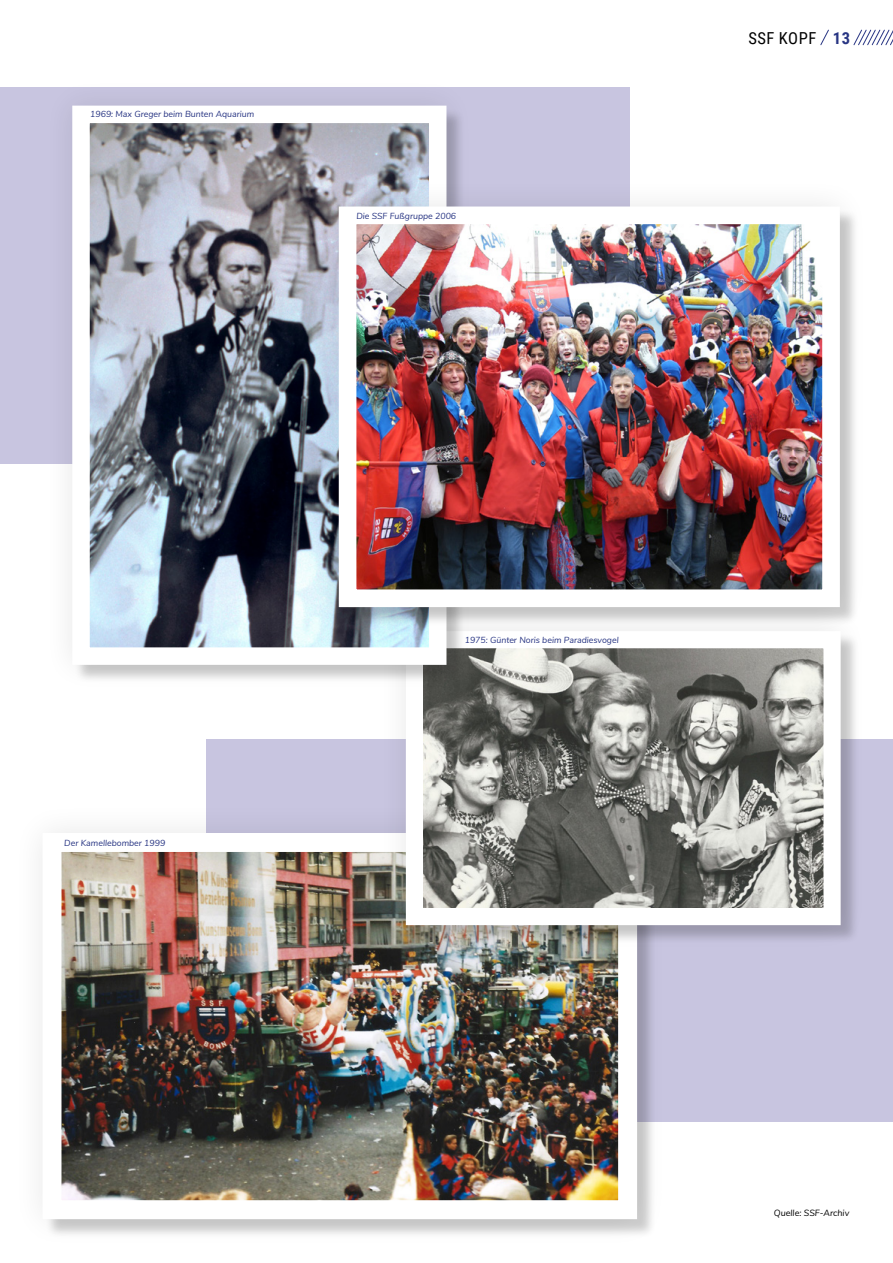
<style>
.page{position:relative;width:893px;height:1263px;background:#fff}
.page>*{position:absolute;margin:0;border:0;box-sizing:border-box;transform-origin:0 0}
.t1{font:16.5px "Roboto Condensed";letter-spacing:.035em;color:#000}
.t2{font:italic 9px "Nunito Sans";color:#000}
.t3{font:italic 8.7px "Nunito Sans";color:#283583}
.s1{font-weight:700;color:#283583}
</style>
<div class="page">
<div style="left:207px;top:739px;width:686px;height:382px;background:#c8c5e0"></div>
<div style="left:0;top:87px;width:629px;height:376px;background:#c8c5e0"></div>
<div style="left:11px;top:801px;width:658px;height:450px;background:#000;opacity:.1"></div>
<img style="left:63px;top:853px;width:554px;height:346px">
<div style="left:43px;top:833px;width:594px;height:386px;border:19px solid #fff"></div>
<div style="left:377px;top:602px;width:492px;height:351px;background:#000;opacity:.1"></div>
<img style="left:424px;top:649px;width:399px;height:258px">
<div style="left:406px;top:631px;width:435px;height:294px;border:17px solid #fff"></div>
<div style="left:43px;top:76px;width:433px;height:618px;background:#000;opacity:.1"></div>
<img style="left:90px;top:124px;width:338px;height:523px">
<div style="left:72px;top:106px;width:374px;height:559px;border:17px solid #fff"></div>
<div style="left:309px;top:177px;width:560px;height:459px;background:#000;opacity:.1"></div>
<img style="left:358px;top:226px;width:463px;height:362px">
<div style="left:339px;top:207px;width:501px;height:400px;border:18px solid #fff"></div>
<svg style="left:820px;top:29px;width:9px;height:17px"></svg>
<svg style="left:853px;top:29px;width:40px;height:17px"></svg>
<p class="t3" style="left:90px;top:108px;width:166px">1969: Max Greger beim Bunten Aquarium</p>
<p class="t3" style="left:356px;top:209px;width:101px">Die SSF Fußgruppe 2006</p>
<h1 class="t1" style="left:748px;top:26px;width:103px">SSF KOPF <span class="s1">13</span></h1>
<p class="t3" style="left:64px;top:837px;width:103px">Der Kamellebomber 1999</p>
<p class="t3" style="left:465px;top:634px;width:155px">1975: Günter Noris beim Paradiesvogel</p>
<p class="t2" style="left:774px;top:1206px;width:77px">Quelle: SSF-Archiv</p>
</div>
